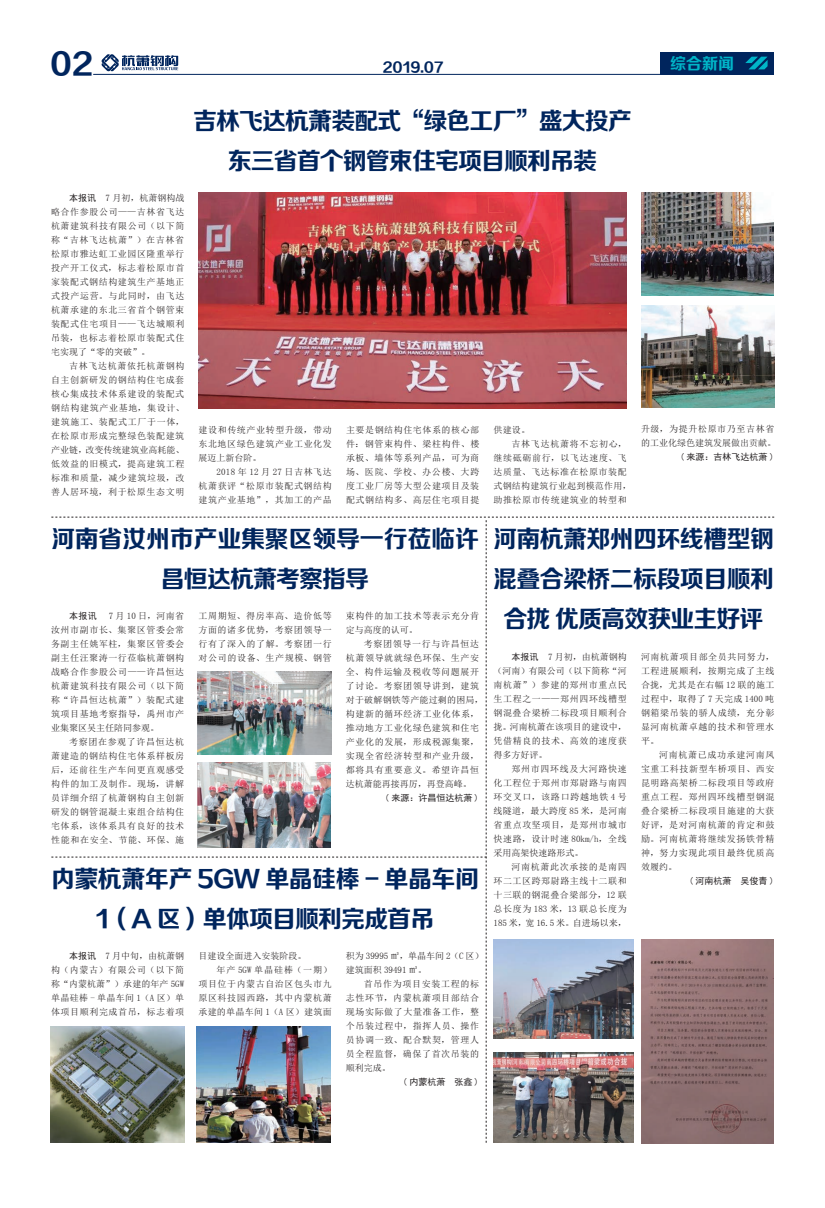
<style>
.page{position:relative;width:825px;height:1208px;background:#fff}
.page>*{position:absolute;margin:0;border:0;box-sizing:border-box;transform-origin:0 0}
.t1{font:30px "FZZCHJW GB1 0";color:#00255d}
.t2{font:24px/40px "FZZCHJW GB1 0";letter-spacing:-.04em;color:#00255d;text-align:center}
.t3{font:24px/40px "FZZCHJW GB1 0";letter-spacing:-.01em;color:#00255d;text-align:center}
.t4{font:16px "FZZCHJW GB1 0";color:#00b5c8}
.t5{font:14px "FZZCHJW GB1 0";color:#00255d}
.t6{font:9px/14px "Sim Sun";letter-spacing:.065em;color:#231f20;text-align:justify}
.t7{font:9px/14px "Sim Sun";color:#231f20}
.t8{font:9px "Sim Hei";color:#231f20}
.t9{font:9px "Sim Sun";letter-spacing:.025em;color:#231f20}
.t10{font:9px "Sim Sun";letter-spacing:.03em;color:#231f20}
.t11{font:9px "Sim Sun";letter-spacing:.115em;color:#231f20}
.s1{font-family:"Sim Hei"}
</style>
<div class="page">
<div style="left:660px;top:52px;width:85px;height:22px;background:#00255d"></div>
<div style="left:745px;top:52px;width:29px;height:22px;background:#00255d"></div>
<hr style="left:93px;top:74px;width:681px;height:1px;background:#00255d">
<svg style="left:745px;top:57px;width:22px;height:12px"></svg>
<svg style="left:102px;top:54px;width:76px;height:17px"></svg>
<img style="left:198px;top:192px;width:428px;height:217px">
<img style="left:641px;top:193px;width:133px;height:103px">
<img style="left:641px;top:305px;width:133px;height:103px">
<svg style="left:51px;top:517px;width:723px;height:625px"></svg>
<h1 class="t1" style="left:50px;top:48px;width:44px">02</h1>
<h3 class="t5" style="left:383px;top:60px;width:62px">2019.07</h3>
<h3 class="t4" style="left:670px;top:55px;width:65px">综合新闻</h3>
<p class="t6" style="left:51px;top:190px;width:135px;text-indent:18px"><span class="s1">本报讯</span> 7 月初，杭萧钢构战略合作参股公司——吉林省飞达杭萧建筑科技有限公司（以下简称“吉林飞达杭萧”）在吉林省松原市雅达虹工业园区隆重举行投产开工仪式，标志着松原市首家装配式钢结构建筑生产基地正式投产运营。与此同时，由飞达杭萧承建的东北三省首个钢管束装配式住宅项目——飞达城顺利吊装，也标志着松原市装配式住宅实现了“零的突破”。</p>
<p class="t6" style="left:51px;top:358px;width:135px;text-indent:18px">吉林飞达杭萧依托杭萧钢构自主创新研发的钢结构住宅成套核心集成技术体系建设的装配式钢结构建筑产业基地，集设计、建筑施工、装配式工厂于一体，在松原市形成完整绿色装配建筑产业链，改变传统建筑业高耗能、低效益的旧模式，提高建筑工程标准和质量，减少建筑垃圾，改善人居环境，利于松原生态文明</p>
<h2 class="t2" style="left:193px;top:102px;width:440px">吉林飞达杭萧装配式“绿色工厂”盛大投产东三省首个钢管束住宅项目顺利吊装</h2>
<p class="t6" style="left:198px;top:422px;width:135px">建设和传统产业转型升级，带动东北地区绿色建筑产业工业化发展迈上新台阶。</p>
<p class="t6" style="left:198px;top:464px;width:135px;text-indent:18px">2018 年 12 月 27 日吉林飞达杭萧获评“松原市装配式钢结构建筑产业基地”，其加工的产品</p>
<p class="t6" style="left:346px;top:422px;width:135px">主要是钢结构住宅体系的核心部件：钢管束构件、梁柱构件、楼承板、墙体等系列产品，可为商场、医院、学校、办公楼、大跨度工业厂房等大型公建项目及装配式钢结构多、高层住宅项目提</p>
<p class="t6" style="left:493px;top:422px;width:38px">供建设。</p>
<p class="t6" style="left:511px;top:436px;width:117px">吉林飞达杭萧将不忘初心，</p>
<p class="t6" style="left:493px;top:450px;width:135px">继续砥砺前行，以飞达速度、飞</p>
<p class="t6" style="left:493px;top:464px;width:135px">达质量、飞达标准在松原市装配</p>
<p class="t9" style="left:493px;top:481px;width:139px">式钢结构建筑行业起到模范作用，</p>
<p class="t6" style="left:493px;top:492px;width:135px">助推松原市传统建筑业的转型和</p>
<p class="t7" style="left:641px;top:421px;width:136px">升级，为提升松原市乃至吉林省的工业化绿色建筑发展做出贡献。</p>
<p class="t8" style="left:680px;top:452px;width:96px">( 来源：吉林飞达杭萧 )</p>
<h2 class="t3" style="left:51px;top:520px;width:429px">河南省汝州市产业集聚区领导一行莅临许昌恒达杭萧考察指导</h2>
<p class="t6" style="left:51px;top:609px;width:135px;text-indent:58px">7 月 10 日，河南省汝州市副市长、集聚区管委会常务副主任姚军柱，集聚区管委会副主任汪聚涛一行莅临杭萧钢构战略合作参股公司——许昌恒达杭萧建筑科技有限公司（以下简称“许昌恒达杭萧”）装配式建筑项目基地考察指导，禹州市产业集聚区吴主任陪同参观。</p>
<p class="t6" style="left:51px;top:735px;width:135px;text-indent:18px">考察团在参观了许昌恒达杭萧建造的钢结构住宅体系样板房后，还前往生产车间更直观感受构件的加工及制作。现场，讲解员详细介绍了杭萧钢构自主创新研发的钢管混凝土束组合结构住宅体系，该体系具有良好的技术性能和在安全、节能、环保、施</p>
<p class="t8" style="left:69px;top:611px;width:29px">本报讯</p>
<p class="t6" style="left:198px;top:609px;width:135px">工周期短、得房率高、造价低等方面的诸多优势，考察团领导一行有了深入的了解。考察团一行对公司的设备、生产规模、钢管</p>
<p class="t6" style="left:346px;top:609px;width:135px">束构件的加工技术等表示充分肯定与高度的认可。</p>
<p class="t6" style="left:346px;top:637px;width:139px;text-align:left;text-indent:18px">考察团领导一行与许昌恒达杭萧领导就就绿色环保、生产安全、构件运输及税收等问题展开了讨论。考察团领导讲到，建筑对于破解钢铁等产能过剩的困局，构建新的循环经济工业化体系，推动地方工业化绿色建筑和住宅产业化的发展，形成税源集聚，实现全省经济转型和产业升级，都将具有重要意义。希望许昌恒达杭萧能再接再厉，再登高峰。</p>
<p class="t8" style="left:385px;top:793px;width:96px">( 来源：许昌恒达杭萧 )</p>
<h2 class="t2" style="left:51px;top:860px;width:429px">内蒙杭萧年产 5GW 单晶硅棒 - 单晶车间<br>1（A 区）单体项目顺利完成首吊</h2>
<p class="t6" style="left:51px;top:949px;width:135px;text-indent:18px"><span class="s1">本报讯</span> 7 月中旬，由杭萧钢构（内蒙古）有限公司（以下简称“内蒙杭萧”）承建的年产 5GW单晶硅棒 - 单晶车间 1（A 区）单体项目顺利完成首吊，标志着项</p>
<p class="t7" style="left:198px;top:949px;width:109px">目建设全面进入安装阶段。</p>
<p class="t11" style="left:216px;top:965px;width:117px">年产 5GW 单晶硅棒（一期）</p>
<p class="t6" style="left:198px;top:977px;width:135px">项目位于内蒙古自治区包头市九</p>
<p class="t6" style="left:198px;top:991px;width:135px">原区科技园西路，其中内蒙杭萧</p>
<p class="t10" style="left:198px;top:1007px;width:135px">承建的单晶车间 1（A 区）建筑面</p>
<p class="t7" style="left:346px;top:949px;width:139px">积为 39995 ㎡，单晶车间 2（C 区）建筑面积 39491 ㎡。</p>
<p class="t6" style="left:346px;top:977px;width:135px;text-indent:18px">首吊作为项目安装工程的标志性环节，内蒙杭萧项目部结合现场实际做了大量准备工作，整个吊装过程中，指挥人员、操作员协调一致、配合默契，管理人员全程监督，确保了首次吊装的顺利完成。</p>
<p class="t8" style="left:403px;top:1077px;width:78px">( 内蒙杭萧 张鑫 )</p>
<h2 class="t2" style="left:493px;top:520px;width:282px">河南杭萧郑州四环线槽型钢混叠合梁桥二标段项目顺利合拢 优质高效获业主好评</h2>
<p class="t6" style="left:493px;top:650px;width:135px;text-indent:18px"><span class="s1">本报讯</span> 7 月初，由杭萧钢构（河南）有限公司（以下简称“河南杭萧”）参建的郑州市重点民生工程之一——郑州四环线槽型钢混叠合梁桥二标段项目顺利合拢。河南杭萧在该项目的建设中，凭借精良的技术、高效的速度获得多方好评。</p>
<p class="t6" style="left:493px;top:762px;width:135px;text-indent:18px">郑州市四环线及大河路快速化工程位于郑州市郑尉路与南四环交叉口，该路口跨越地铁 4 号线隧道，最大跨度 85 米，是河南省重点攻坚项目，是郑州市城市快速路，设计时速 80km/h，全线采用高架快速路形式。</p>
<p class="t6" style="left:493px;top:860px;width:135px;text-indent:18px">河南杭萧此次承接的是南四环二工区跨郑尉路主线十二联和十三联的钢混叠合梁部分，12 联总长度为 183 米，13 联总长度为185 米，宽 16.5 米。自进场以来，</p>
<p class="t6" style="left:641px;top:650px;width:135px">河南杭萧项目部全员共同努力，工程进展顺利，按期完成了主线合拢，尤其是在右幅 12 联的施工过程中，取得了 7 天完成 1400 吨钢箱梁吊装的骄人成绩，充分彰显河南杭萧卓越的技术和管理水平。</p>
<p class="t6" style="left:641px;top:748px;width:135px;text-indent:18px">河南杭萧已成功承建河南凤宝重工科技新型车桥项目、西安昆明路高架桥二标段项目等政府重点工程。郑州四环线槽型钢混叠合梁桥二标段项目施建的大获好评，是对河南杭萧的肯定和鼓励。河南杭萧将继续发扬铁骨精神，努力实现此项目最终优质高效履约。</p>
<p class="t8" style="left:689px;top:876px;width:87px">( 河南杭萧 吴俊青 )</p>
</div>
